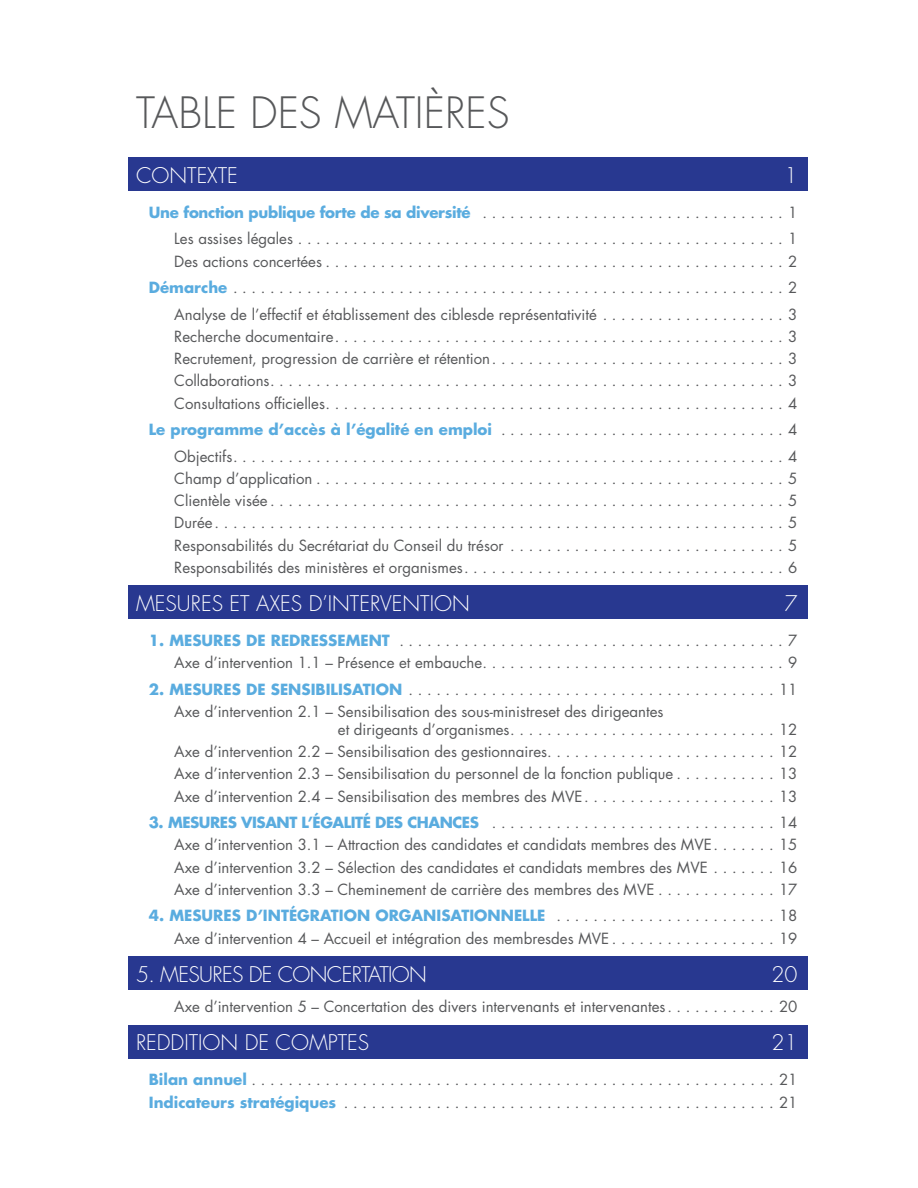
<style>
.page{position:relative;width:918px;height:1188px;background:#fff}
.page>*{position:absolute;margin:0;border:0;box-sizing:border-box;transform-origin:0 0}
.t1{font:300 42px "Futura Std";color:#57585a}
.t2{font:300 21px "Futura Std";color:#fff}
.t3{font:300 21px "Futura Std";letter-spacing:-.03em;color:#fff}
.t4{font:15px/18px "Futura Std";color:#57585a}
.t5{font:700 15px "Futura Std";letter-spacing:-.02em;color:#5aacdf}
.t6{font:700 15px "Futura Std";color:#5aacdf}
.s1{font-weight:400;color:#57585a}
.s2{font-weight:700;color:#5aacdf}
</style>
<div class="page">
<div style="left:128px;top:157px;width:679px;height:34px;background:#283890"></div>
<div style="left:128px;top:585px;width:679px;height:34px;background:#283890"></div>
<div style="left:128px;top:956px;width:679px;height:34px;background:#283890"></div>
<div style="left:128px;top:1025px;width:679px;height:34px;background:#283890"></div>
<h2 class="t1" style="left:136px;top:87px;width:375px">TABLE DES MATIÈRES</h2>
<p class="t2" style="left:136px;top:163px;width:103px">CONTEXTE</p>
<p class="t2" style="left:785px;top:163px;width:15px">1</p>
<p class="t5" style="left:149px;top:202px;width:650px">Une fonction publique forte de sa diversité <span class="s1">. . . . . . . . . . . . . . . . . . . . . . . . . . . . . . . . . 1</span></p>
<p class="t4" style="left:174px;top:230px;width:625px">Les assises légales . . . . . . . . . . . . . . . . . . . . . . . . . . . . . . . . . . . . . . . . . . . . . . . . . . . . . 1</p>
<p class="t4" style="left:174px;top:252px;width:625px">Des actions concertées . . . . . . . . . . . . . . . . . . . . . . . . . . . . . . . . . . . . . . . . . . . . . . . . . . 2</p>
<p class="t4" style="left:149px;top:279px;width:650px"><span class="s2">Démarche</span> . . . . . . . . . . . . . . . . . . . . . . . . . . . . . . . . . . . . . . . . . . . . . . . . . . . . . . . . . . . . 2</p>
<p class="t4" style="left:174px;top:305px;width:625px">Analyse de l’effectif et établissement des ciblesde représentativité . . . . . . . . . . . . . . . . . . . . 3</p>
<p class="t4" style="left:174px;top:328px;width:625px">Recherche documentaire . . . . . . . . . . . . . . . . . . . . . . . . . . . . . . . . . . . . . . . . . . . . . . . . . 3</p>
<p class="t4" style="left:174px;top:350px;width:625px">Recrutement, progression de carrière et rétention . . . . . . . . . . . . . . . . . . . . . . . . . . . . . . . . 3</p>
<p class="t4" style="left:174px;top:372px;width:625px">Collaborations . . . . . . . . . . . . . . . . . . . . . . . . . . . . . . . . . . . . . . . . . . . . . . . . . . . . . . . . 3</p>
<p class="t4" style="left:174px;top:394px;width:625px">Consultations officielles . . . . . . . . . . . . . . . . . . . . . . . . . . . . . . . . . . . . . . . . . . . . . . . . . . 4</p>
<p class="t6" style="left:149px;top:420px;width:650px">Le programme d’accès à l’égalité en emploi <span class="s1">. . . . . . . . . . . . . . . . . . . . . . . . . . . . . . . 4</span></p>
<p class="t4" style="left:174px;top:447px;width:625px">Objectifs . . . . . . . . . . . . . . . . . . . . . . . . . . . . . . . . . . . . . . . . . . . . . . . . . . . . . . . . . . . . 4</p>
<p class="t4" style="left:174px;top:470px;width:625px">Champ d’application . . . . . . . . . . . . . . . . . . . . . . . . . . . . . . . . . . . . . . . . . . . . . . . . . . . 5</p>
<p class="t4" style="left:174px;top:492px;width:625px">Clientèle visée . . . . . . . . . . . . . . . . . . . . . . . . . . . . . . . . . . . . . . . . . . . . . . . . . . . . . . . . 5</p>
<p class="t4" style="left:174px;top:514px;width:625px">Durée . . . . . . . . . . . . . . . . . . . . . . . . . . . . . . . . . . . . . . . . . . . . . . . . . . . . . . . . . . . . . . 5</p>
<p class="t4" style="left:174px;top:536px;width:625px">Responsabilités du Secrétariat du Conseil du trésor . . . . . . . . . . . . . . . . . . . . . . . . . . . . . . 5</p>
<p class="t4" style="left:174px;top:559px;width:625px">Responsabilités des ministères et organismes . . . . . . . . . . . . . . . . . . . . . . . . . . . . . . . . . . . 6</p>
<p class="t2" style="left:136px;top:591px;width:335px">MESURES ET AXES D’INTERVENTION</p>
<p class="t2" style="left:785px;top:591px;width:15px">7</p>
<p class="t4" style="left:149px;top:632px;width:650px"><span class="s2">1. MESURES DE REDRESSEMENT</span> . . . . . . . . . . . . . . . . . . . . . . . . . . . . . . . . . . . . . . . . . . 7</p>
<p class="t4" style="left:174px;top:654px;width:625px">Axe d’intervention 1. 1 – Présence et embauche . . . . . . . . . . . . . . . . . . . . . . . . . . . . . . . . . 9</p>
<p class="t4" style="left:149px;top:680px;width:650px"><span class="s2">2. MESURES DE SENSIBILISATION</span> . . . . . . . . . . . . . . . . . . . . . . . . . . . . . . . . . . . . . . . . 11</p>
<p class="t4" style="left:338px;top:703px;width:461px;text-indent:-164px">Axe d’intervention 2. 1 – Sensibilisation des sous-ministreset des dirigeantes<br>et dirigeants d’organismes . . . . . . . . . . . . . . . . . . . . . . . . . . . . . 12</p>
<p class="t4" style="left:174px;top:743px;width:625px">Axe d’intervention 2. 2 – Sensibilisation des gestionnaires . . . . . . . . . . . . . . . . . . . . . . . . . 12</p>
<p class="t4" style="left:174px;top:765px;width:625px">Axe d’intervention 2. 3 – Sensibilisation du personnel de la fonction publique . . . . . . . . . . . 13</p>
<p class="t4" style="left:174px;top:787px;width:625px">Axe d’intervention 2.4 – Sensibilisation des membres des MVE . . . . . . . . . . . . . . . . . . . . . 13</p>
<p class="t5" style="left:149px;top:813px;width:650px">3. MESURES VISANT L’ÉGALITÉ DES CHANCES <span class="s1">. . . . . . . . . . . . . . . . . . . . . . . . . . . . . . . 14</span></p>
<p class="t4" style="left:174px;top:836px;width:625px">Axe d’intervention 3. 1 – Attraction des candidates et candidats membres des MVE . . . . . . . 15</p>
<p class="t4" style="left:174px;top:858px;width:625px">Axe d’intervention 3. 2 – Sélection des candidates et candidats membres des MVE . . . . . . . 16</p>
<p class="t4" style="left:174px;top:881px;width:625px">Axe d’intervention 3. 3 – Cheminement de carrière des membres des MVE . . . . . . . . . . . . . 17</p>
<p class="t6" style="left:149px;top:906px;width:650px">4. MESURES D’INTÉGRATION ORGANISATIONNELLE <span class="s1">. . . . . . . . . . . . . . . . . . . . . . . . 18</span></p>
<p class="t4" style="left:174px;top:929px;width:625px">Axe d’intervention 4 – Accueil et intégration des membresdes MVE . . . . . . . . . . . . . . . . . . 19</p>
<p class="t3" style="left:136px;top:961px;width:292px">5. MESURES DE CONCERTATION</p>
<p class="t2" style="left:772px;top:961px;width:28px">20</p>
<p class="t4" style="left:174px;top:998px;width:625px">Axe d’intervention 5 – Concertation des divers intervenants et intervenantes . . . . . . . . . . . . 20</p>
<p class="t2" style="left:136px;top:1030px;width:235px">REDDITION DE COMPTES</p>
<p class="t2" style="left:772px;top:1030px;width:28px">21</p>
<p class="t4" style="left:149px;top:1071px;width:650px"><span class="s2">Bilan annuel</span>.........................................................21</p>
<p class="t4" style="left:149px;top:1093px;width:650px"><span class="s2">Indicateurs stratégiques</span> . . . . . . . . . . . . . . . . . . . . . . . . . . . . . . . . . . . . . . . . . . . . . . . 21</p>
</div>
